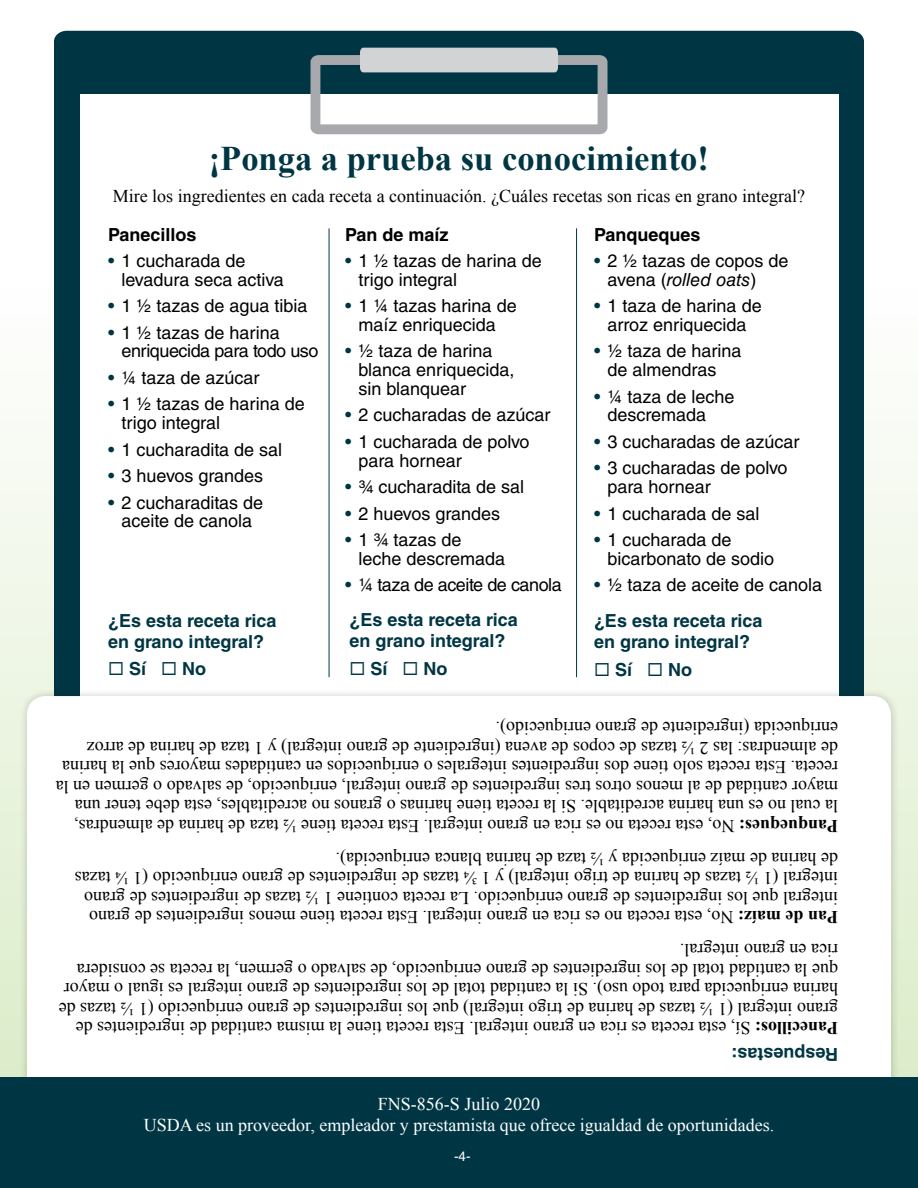
<style>
.page{position:relative;width:918px;height:1188px;background:#fff}
.page>*{position:absolute;margin:0;border:0;box-sizing:border-box;transform-origin:0 0}
.t1{font:700 34.5px "Times New Roman";color:#003644}
.t2{font:18px/19.5px "Times New Roman";color:#000}
.t3{font:18px/18.8px "Helvetica LT Std";color:#000}
.t4{font:700 18px/21px "Helvetica LT Std";color:#003644}
.t5{font:18px "Times New Roman";color:#fff}
.t6{font:18px/18.8px "Helvetica LT Std";letter-spacing:-.025em;color:#000}
.t7{font:700 18px "Helvetica LT Std";color:#000}
.t8{font:13.5px "Helvetica LT Std";color:#fff}
.s1{color:#003644}
.s2{font-style:italic}
.s3{font-weight:700}
</style>
<div class="page">
<div style="left:0;top:0;width:918px;height:1188px;background:linear-gradient(to bottom,#fff,#daebc7)"></div>
<div style="left:54px;top:31px;width:810px;height:656px;background:#003644"></div>
<div style="left:80px;top:95px;width:758px;height:788px;background:#fff"></div>
<svg style="left:310px;top:48px;width:298px;height:86px"></svg>
<div style="left:18px;top:687px;width:882px;height:414px;background:#000;opacity:.2"></div>
<svg style="left:27px;top:696px;width:864px;height:382px"></svg>
<div style="left:0;top:1078px;width:918px;height:110px;background:#003644"></div>
<hr style="left:329px;top:228px;width:1px;height:449px;background:#003644">
<hr style="left:576px;top:228px;width:1px;height:449px;background:#003644">
<h2 class="t1" style="left:209px;top:135px;width:502px">¡Ponga a prueba su conocimiento!</h2>
<p class="t2" style="left:113px;top:186px;width:694px">Mire los ingredientes en cada receta a continuación. ¿Cuáles recetas son ricas en grano integral?</p>
<h3 class="t7" style="left:108px;top:224px;width:90px">Panecillos</h3>
<p class="t3" style="left:122px;top:251px;width:164px;text-indent:-14px"><span class="s1">•</span> 1 cucharada de levadura seca activa</p>
<p class="t3" style="left:108px;top:296px;width:201px"><span class="s1">•</span> 1 ½ tazas de agua tibia</p>
<p class="t6" style="left:122px;top:323px;width:199px;text-indent:-14px"><span class="s1">•</span> 1 ½ tazas de harina enriquecida para todo uso</p>
<p class="t3" style="left:108px;top:368px;width:153px"><span class="s1">•</span> ¼ taza de azúcar</p>
<p class="t3" style="left:122px;top:395px;width:185px;text-indent:-14px"><span class="s1">•</span> 1 ½ tazas de harina de trigo integral</p>
<p class="t3" style="left:108px;top:440px;width:176px"><span class="s1">•</span> 1 cucharadita de sal</p>
<p class="t3" style="left:108px;top:466px;width:157px"><span class="s1">•</span> 3 huevos grandes</p>
<p class="t3" style="left:108px;top:493px;width:157px;text-align:center"><span class="s1">•</span> 2 cucharaditas de aceite de canola</p>
<h3 class="t7" style="left:345px;top:224px;width:105px">Pan de maíz</h3>
<p class="t3" style="left:358px;top:251px;width:185px;text-indent:-14px"><span class="s1">•</span> 1 ½ tazas de harina de trigo integral</p>
<p class="t3" style="left:345px;top:296px;width:173px;text-align:center"><span class="s1">•</span> 1 ¼ tazas harina de maíz enriquecida</p>
<p class="t3" style="left:358px;top:342px;width:157px;text-indent:-14px"><span class="s1">•</span> ½ taza de harina blanca enriquecida, sin blanquear</p>
<p class="t3" style="left:345px;top:406px;width:207px"><span class="s1">•</span> 2 cucharadas de azúcar</p>
<p class="t3" style="left:358px;top:432px;width:173px;text-indent:-14px"><span class="s1">•</span> 1 cucharada de polvo para hornear</p>
<p class="t3" style="left:345px;top:477px;width:181px"><span class="s1">•</span> ¾ cucharadita de sal</p>
<p class="t3" style="left:345px;top:504px;width:157px"><span class="s1">•</span> 2 huevos grandes</p>
<p class="t3" style="left:358px;top:530px;width:148px;text-indent:-14px"><span class="s1">•</span> 1 ¾ tazas de leche descremada</p>
<p class="t6" style="left:345px;top:576px;width:218px"><span class="s1">•</span> ¼ taza de aceite de canola</p>
<p class="t4" style="left:350px;top:609px;width:170px">¿Es esta receta rica en grano integral?</p>
<p class="t4" style="left:350px;top:658px;width:100px">◻ Sí ◻ No</p>
<h3 class="t7" style="left:594px;top:224px;width:108px">Panqueques</h3>
<p class="t3" style="left:608px;top:251px;width:182px;text-indent:-14px"><span class="s1">•</span> 2 ½ tazas de copos de avena (<span class="s2">rolled oats</span>)</p>
<p class="t3" style="left:594px;top:296px;width:169px;text-align:center"><span class="s1">•</span> 1 taza de harina de arroz enriquecida</p>
<p class="t3" style="left:608px;top:342px;width:136px;text-indent:-14px"><span class="s1">•</span> ½ taza de harina de almendras</p>
<p class="t3" style="left:608px;top:387px;width:128px;text-indent:-14px"><span class="s1">•</span> ¼ taza de leche descremada</p>
<p class="t3" style="left:594px;top:432px;width:207px"><span class="s1">•</span> 3 cucharadas de azúcar</p>
<p class="t3" style="left:608px;top:459px;width:182px;text-indent:-14px"><span class="s1">•</span> 3 cucharadas de polvo para hornear</p>
<p class="t3" style="left:594px;top:504px;width:167px"><span class="s1">•</span> 1 cucharada de sal</p>
<p class="t3" style="left:608px;top:530px;width:168px;text-indent:-14px"><span class="s1">•</span> 1 cucharada de bicarbonato de sodio</p>
<p class="t3" style="left:594px;top:576px;width:230px"><span class="s1">•</span> ½ taza de aceite de canola</p>
<p class="t4" style="left:594px;top:610px;width:170px">¿Es esta receta rica en grano integral?</p>
<p class="t4" style="left:594px;top:659px;width:100px">◻ Sí ◻ No</p>
<p class="t4" style="left:108px;top:610px;width:170px">¿Es esta receta rica en grano integral?</p>
<p class="t4" style="left:108px;top:658px;width:100px">◻ Sí ◻ No</p>
<p class="t2" style="left:838px;top:836px;width:784px;rotate:-180deg"><span class="s3">Panqueques:</span> No, esta receta no es rica en grano integral. Esta receta tiene ½ taza de harina de almendras,<br>la cual no es una harina acreditable. Si la receta tiene harinas o granos no acreditables, esta debe tener una mayor cantidad de al menos otros tres ingredientes de grano integral, enriquecido, de salvado o germen en la receta. Esta receta solo tiene dos ingredientes integrales o enriquecidos en cantidades mayores que la harina de almendras: las 2 ½ tazas de copos de avena (ingrediente de grano integral) y 1 taza de harina de arroz enriquecida (ingrediente de grano enriquecido).</p>
<p class="t2" style="left:838px;top:927px;width:765px;rotate:-180deg"><span class="s3">Pan de maíz:</span> No, esta receta no es rica en grano integral. Esta receta tiene menos ingredientes de grano integral que los ingredientes de grano enriquecido. La receta contiene 1 ½ tazas de ingredientes de grano integral (1 ½ tazas de harina de trigo integral) y 1 ¾ tazas de ingredientes de grano enriquecido (1 ¼ tazas de harina de maíz enriquecida y ½ taza de harina blanca enriquecida).</p>
<p class="t2" style="left:838px;top:1038px;width:781px;rotate:-180deg"><span class="s3">Panecillos:</span> Sí, esta receta es rica en grano integral. Esta receta tiene la misma cantidad de ingredientes de grano integral (1 ½ tazas de harina de trigo integral) que los ingredientes de grano enriquecido (1 ½ tazas de harina enriquecida para todo uso). Si la cantidad total de los ingredientes de grano integral es igual o mayor que la cantidad total de los ingredientes de grano enriquecido, de salvado o germen, la receta se considera rica en grano integral.</p>
<h3 class="t4" style="left:838px;top:1065px;width:108px;rotate:-180deg">Respuestas:</h3>
<p class="t5" style="left:378px;top:1092px;width:164px">FNS-856-S Julio 2020</p>
<p class="t5" style="left:144px;top:1113px;width:632px">USDA es un proveedor, empleador y prestamista que ofrece igualdad de oportunidades.</p>
<p class="t8" style="left:454px;top:1148px;width:18px">-4-</p>
</div>
